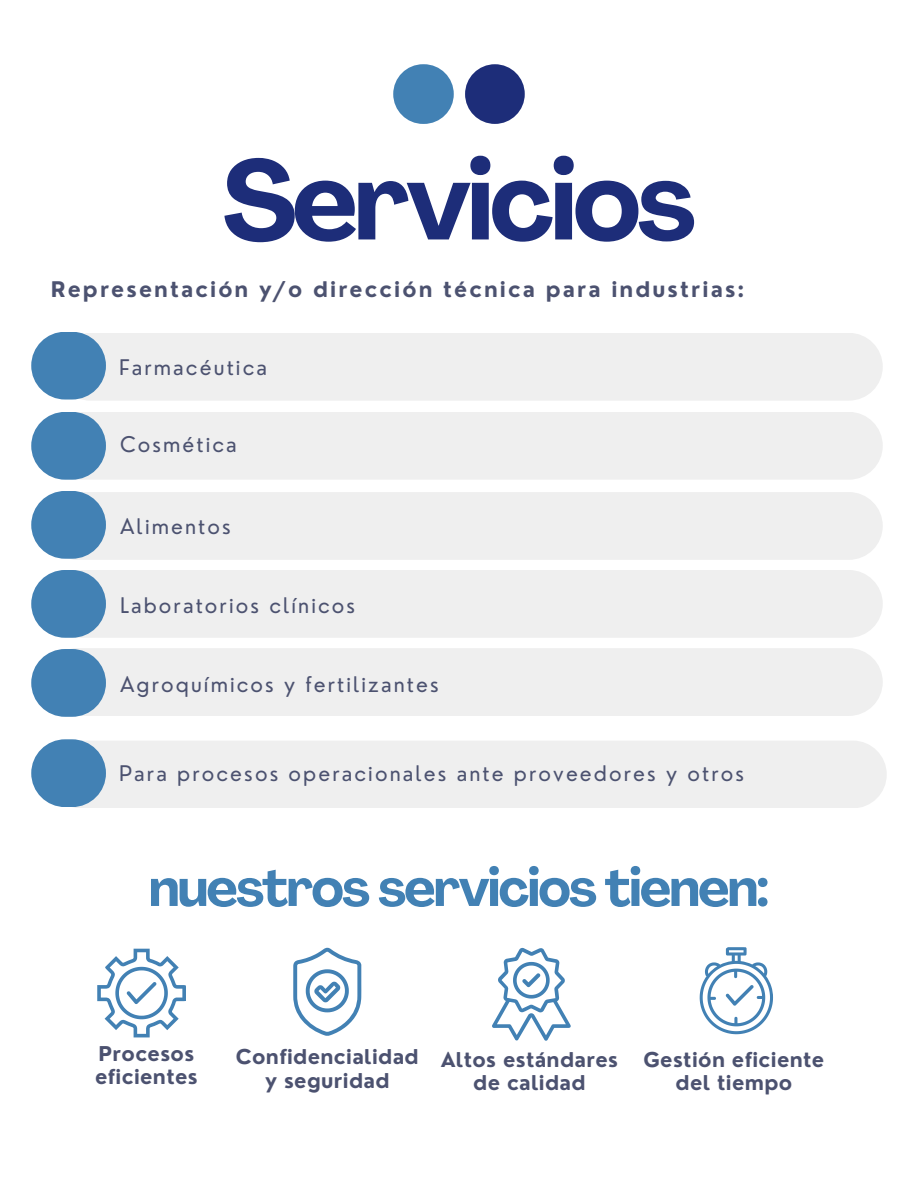
<style>
.page{position:relative;width:918px;height:1188px;background:#fff}
.page>*{position:absolute;margin:0;border:0;box-sizing:border-box;transform-origin:0 0}
.t1{font:700 110.7px "Agrandir";letter-spacing:-.035em;color:#1d2d79}
.t2{font:700 52.8px "Agrandir";letter-spacing:-.035em;color:#4281b4}
.t3{font:21px "Nourd";letter-spacing:.1em;color:#4c5270}
.t4{font:700 21px "Nourd";letter-spacing:.1em;color:#4c5270}
.t5{font:700 19.95px/23.2px "Nourd";letter-spacing:.015em;color:#4c5270;text-align:center}
</style>
<div class="page">
<div style="left:393px;top:64px;width:61px;height:60px;background:#4281b4;border-radius:30px"></div>
<div style="left:465px;top:64px;width:60px;height:60px;background:#1d2d79;border-radius:50%"></div>
<div style="left:56px;top:333px;width:827px;height:68px;background:#efefef;border-radius:34px"></div>
<div style="left:43px;top:412px;width:840px;height:68px;background:#efefef;border-radius:34px"></div>
<div style="left:43px;top:492px;width:840px;height:68px;background:#efefef;border-radius:34px"></div>
<div style="left:43px;top:570px;width:840px;height:68px;background:#efefef;border-radius:34px"></div>
<div style="left:43px;top:648px;width:840px;height:68px;background:#efefef;border-radius:34px"></div>
<div style="left:47px;top:741px;width:840px;height:67px;background:#efefef;border-radius:34px"></div>
<div style="left:31px;top:332px;width:75px;height:68px;background:#4281b4;border-radius:34px"></div>
<div style="left:31px;top:412px;width:75px;height:68px;background:#4281b4;border-radius:34px"></div>
<div style="left:31px;top:491px;width:75px;height:68px;background:#4281b4;border-radius:34px"></div>
<div style="left:31px;top:570px;width:75px;height:68px;background:#4281b4;border-radius:34px"></div>
<div style="left:31px;top:649px;width:75px;height:68px;background:#4281b4;border-radius:34px"></div>
<div style="left:31px;top:739px;width:75px;height:68px;background:#4281b4;border-radius:34px"></div>
<svg style="left:97px;top:949px;width:89px;height:88px"></svg>
<svg style="left:293px;top:947px;width:68px;height:89px"></svg>
<svg style="left:492px;top:948px;width:79px;height:93px"></svg>
<svg style="left:700px;top:947px;width:73px;height:87px"></svg>
<p class="t1" style="left:222px;top:156px;width:475px">Servicios</p>
<p class="t4" style="left:51px;top:276px;width:695px">Representación y/o dirección técnica para industrias:</p>
<p class="t3" style="left:119px;top:354px;width:149px">Farmacéutica</p>
<p class="t3" style="left:120px;top:431px;width:118px">Cosmética</p>
<p class="t3" style="left:120px;top:513px;width:112px">Alimentos</p>
<p class="t3" style="left:120px;top:592px;width:237px">Laboratorios clínicos</p>
<p class="t3" style="left:120px;top:671px;width:320px">Agroquímicos y fertilizantes</p>
<p class="t3" style="left:119px;top:760px;width:627px">Para procesos operacionales ante proveedores y otros</p>
<p class="t2" style="left:149px;top:866px;width:622px">nuestros servicios tienen:</p>
<p class="t5" style="left:95px;top:1041px;width:104px;text-align:left">Procesos eficientes</p>
<p class="t5" style="left:236px;top:1045px;width:184px">Confidencialidad</p>
<p class="t5" style="left:265px;top:1068px;width:126px">y seguridad</p>
<p class="t5" style="left:441px;top:1048px;width:179px">Altos estándares de calidad</p>
<p class="t5" style="left:644px;top:1048px;width:182px">Gestión eficiente del tiempo</p>
</div>
